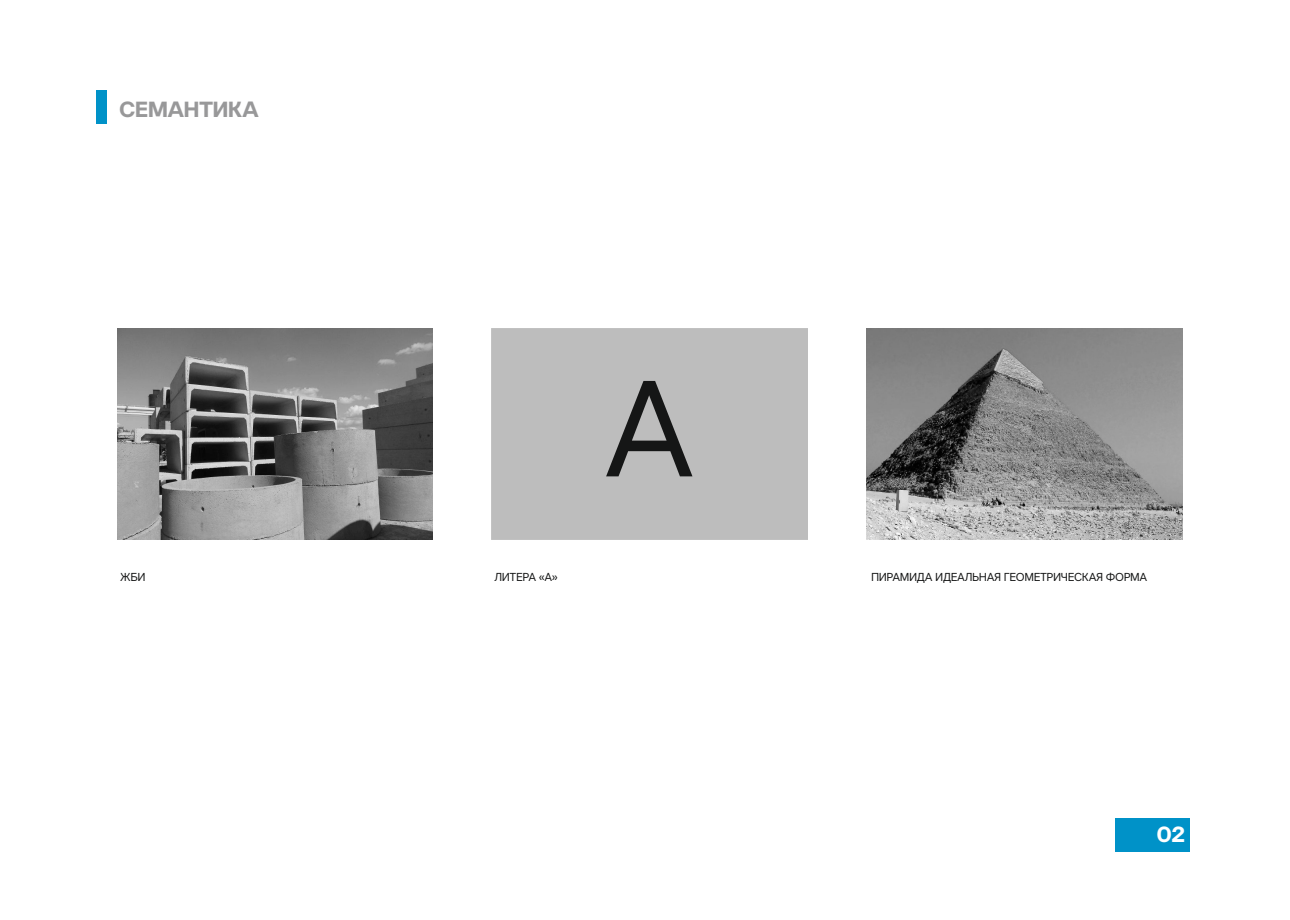
<style>
.page{position:relative;width:1290px;height:920px;background:#fff}
.page>*{position:absolute;margin:0;border:0;box-sizing:border-box;transform-origin:0 0}
.t1{font:132px "Literal";color:#151616}
.t2{font:700 21.3px "Literal";letter-spacing:-.035em;color:#989899}
.t3{font:700 21.3px "Literal";color:#fff}
.t4{font:11.25px "Literal";letter-spacing:-.035em;color:#151616}
</style>
<div class="page">
<img style="left:117px;top:329px;width:316px;height:210px">
<div style="left:96px;top:90px;width:11px;height:33px;background:#0092c8"></div>
<div style="left:1115px;top:818px;width:75px;height:33px;background:#0092c8"></div>
<img style="left:867px;top:329px;width:315px;height:210px">
<h2 class="t2" style="left:119px;top:99px;width:141px">СЕМАНТИКА</h2>
<p class="t4" style="left:120px;top:572px;width:27px">ЖБИ</p>
<p class="t4" style="left:494px;top:572px;width:65px">ЛИТЕРА «A»</p>
<h1 class="t1" style="left:603px;top:370px;width:93px">A</h1>
<p class="t4" style="left:871px;top:572px;width:278px">ПИРАМИДА ИДЕАЛЬНАЯ ГЕОМЕТРИЧЕСКАЯ ФОРМА</p>
<h2 class="t3" style="left:1156px;top:825px;width:30px">02</h2>
</div>
